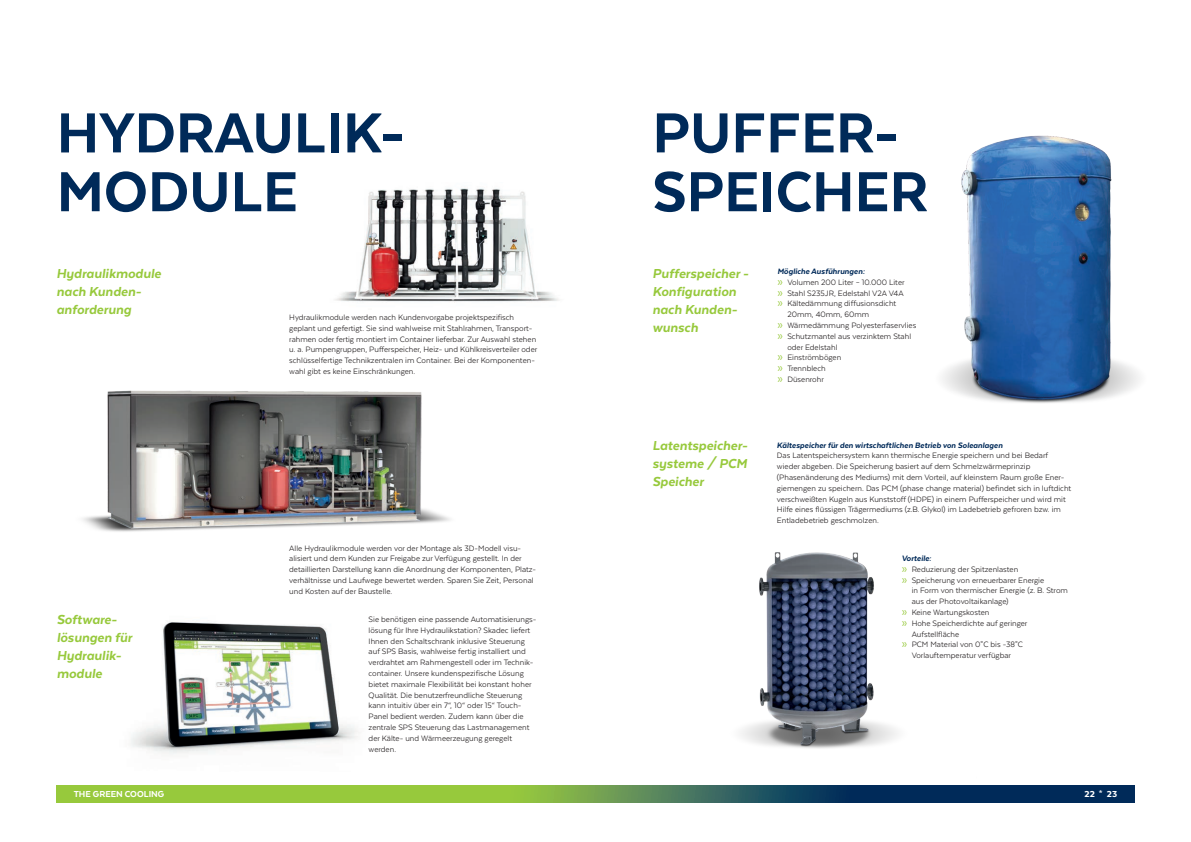
<style>
.page{position:relative;width:1191px;height:842px;background:#fff}
.page>*{position:absolute;margin:0;border:0;box-sizing:border-box;transform-origin:0 0}
.t1{font:800 65px/58.8px "Texta";color:#002a59}
.t2{font:italic 800 15px/18px "Texta";color:#97c93c}
.t3{font:800 10px "Texta";color:#fff}
.t4{font:9px/10.8px "Texta";color:#231f20}
.t5{font:italic 800 9px "Texta";color:#002a59}
.s1{font-size:12px;color:#97c93c}
</style>
<div class="page">
<img style="left:131px;top:621px;width:228px;height:133px">
<img style="left:335px;top:188px;width:224px;height:115px">
<img style="left:740px;top:552px;width:158px;height:197px">
<img style="left:942px;top:135px;width:198px;height:268px">
<img style="left:83px;top:390px;width:367px;height:142px">
<svg style="left:57px;top:785px;width:1077px;height:17px;background:#57864c"></svg>
<h1 class="t1" style="left:57px;top:103px;width:350px">HYDRAULIK-<br>MODULE</h1>
<h2 class="t2" style="left:56px;top:264px;width:106px">Hydraulikmodule nach Kunden&shy;anforderung</h2>
<h2 class="t2" style="left:57px;top:610px;width:77px">Software&shy;lösungen für<br>Hydraulik&shy;module</h2>
<p class="t4" style="left:289px;top:312px;width:249px">Hydraulikmodule werden nach Kundenvorgabe projektspezifisch geplant und gefertigt. Sie sind wahlweise mit Stahlrahmen, Transport&shy;rahmen oder fertig montiert im Container lieferbar. Zur Auswahl stehen u. a. Pumpengruppen, Pufferspeicher, Heiz- und Kühlkreisverteiler oder schlüsselfertige Technikzentralen im Container. Bei der Komponenten&shy;wahl gibt es keine Einschränkungen.</p>
<p class="t4" style="left:289px;top:542px;width:248px">Alle Hydraulikmodule werden vor der Montage als 3D-Modell visu&shy;alisiert und dem Kunden zur Freigabe zur Verfügung gestellt. In der detaillierten Darstellung kann die Anordnung der Komponenten, Platz&shy;verhältnisse und Laufwege bewertet werden. Sparen Sie Zeit, Personal und Kosten auf der Baustelle.</p>
<p class="t4" style="left:369px;top:614px;width:169px">Sie benötigen eine passende Automatisierungs&shy;lösung für Ihre Hydraulikstation? Skadec liefert Ihnen den Schaltschrank inklusive Steuerung auf SPS Basis, wahlweise fertig installiert und verdrahtet am Rahmengestell oder im Technik&shy;container. Unsere kundenspezifische Lösung bietet maximale Flexibilität bei konstant hoher Qualität. Die benutzerfreundliche Steuerung kann intuitiv über ein 7“, 10“ oder 15“ Touch-Panel bedient werden. Zudem kann über die zentrale SPS Steuerung das Lastmanagement der Kälte- und Wärmeerzeugung geregelt werden.</p>
<h1 class="t1" style="left:652px;top:103px;width:277px">PUFFER-<br>SPEICHER</h1>
<h2 class="t2" style="left:652px;top:264px;width:98px">Pufferspeicher -<br>Konfiguration nach Kunden&shy;wunsch</h2>
<h2 class="t2" style="left:652px;top:436px;width:97px;text-align:justify">Latentspeicher&shy;systeme / PCM Speicher</h2>
<p class="t5" style="left:777px;top:267px;width:89px">Mögliche Ausführungen:</p>
<p class="t4" style="left:777px;top:277px;width:129px"><span class="s1">»</span> Volumen 200 Liter – 10.000 Liter</p>
<p class="t4" style="left:777px;top:287px;width:128px"><span class="s1">»</span> Stahl S235JR, Edelstahl V2A V4A</p>
<p class="t4" style="left:777px;top:298px;width:120px"><span class="s1">»</span> Kältedämmung diffusionsdicht</p>
<p class="t4" style="left:787px;top:309px;width:83px">20mm, 40mm, 60mm</p>
<p class="t4" style="left:777px;top:320px;width:140px"><span class="s1">»</span> Wärmedämmung Polyesterfaservlies</p>
<p class="t4" style="left:777px;top:331px;width:135px"><span class="s1">»</span> Schutzmantel aus verzinktem Stahl</p>
<p class="t4" style="left:787px;top:341px;width:52px">oder Edelstahl</p>
<p class="t4" style="left:777px;top:352px;width:65px"><span class="s1">»</span> Einströmbögen</p>
<p class="t4" style="left:777px;top:363px;width:50px"><span class="s1">»</span> Trennblech</p>
<p class="t4" style="left:777px;top:374px;width:48px"><span class="s1">»</span> Düsenrohr</p>
<p class="t5" style="left:777px;top:440px;width:227px">Kältespeicher für den wirtschaftlichen Betrieb von Soleanlagen</p>
<p class="t4" style="left:777px;top:450px;width:296px">Das Latentspeichersystem kann thermische Energie speichern und bei Bedarf wieder abgeben. Die Speicherung basiert auf dem Schmelzwärmeprinzip (Phasenänderung des Mediums) mit dem Vorteil, auf kleinstem Raum große Ener&shy;giemengen zu speichern. Das PCM (phase change material) befindet sich in luftdicht verschweißten Kugeln aus Kunststoff (HDPE) in einem Pufferspeicher und wird mit Hilfe eines flüssigen Trägermediums (z.B. Glykol) im Ladebetrieb gefroren bzw. im Entladebetrieb geschmolzen.</p>
<p class="t5" style="left:901px;top:554px;width:31px">Vorteile:</p>
<p class="t4" style="left:901px;top:564px;width:118px"><span class="s1">»</span> Reduzierung der Spitzenlasten</p>
<p class="t4" style="left:901px;top:574px;width:144px"><span class="s1">»</span> Speicherung von erneuerbarer Energie</p>
<p class="t4" style="left:911px;top:585px;width:158px">in Form von thermischer Energie (z. B. Strom</p>
<p class="t4" style="left:911px;top:596px;width:98px">aus der Photovoltaikanlage)</p>
<p class="t4" style="left:901px;top:607px;width:89px"><span class="s1">»</span> Keine Wartungskosten</p>
<p class="t4" style="left:901px;top:618px;width:127px"><span class="s1">»</span> Hohe Speicherdichte auf geringer</p>
<p class="t4" style="left:911px;top:628px;width:49px">Aufstellfläche</p>
<p class="t4" style="left:901px;top:639px;width:123px"><span class="s1">»</span> PCM Material von 0°C bis -38°C</p>
<p class="t4" style="left:911px;top:650px;width:101px">Vorlauftemperatur verfügbar</p>
<p class="t3" style="left:74px;top:789px;width:92px">THE GREEN COOLING</p>
<p class="t3" style="left:1084px;top:789px;width:34px">22 * 23</p>
</div>
